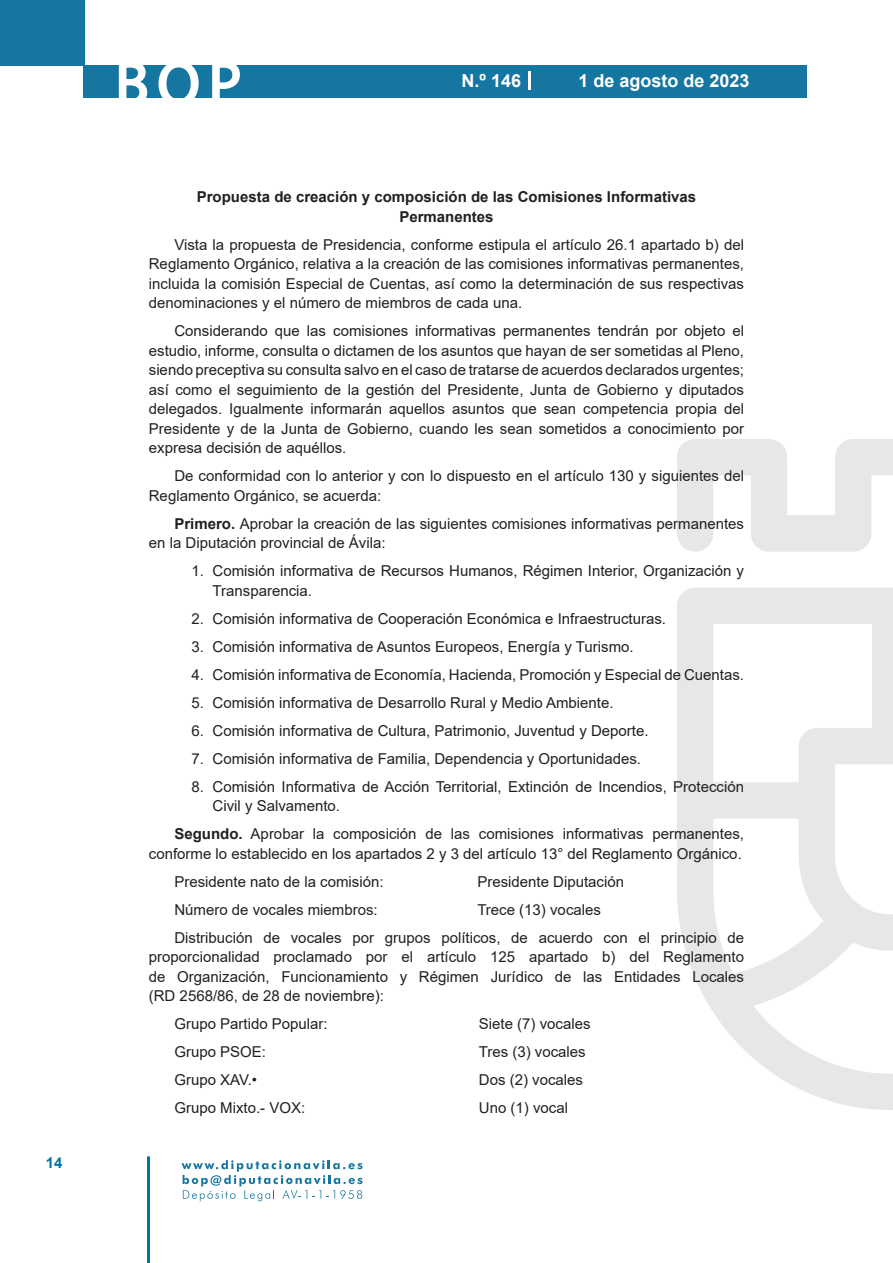
<style>
.page{position:relative;width:893px;height:1263px;background:#fff}
.page>*{position:absolute;margin:0;border:0;box-sizing:border-box;transform-origin:0 0}
.t1{font:500 61.5px "Avant Garde";color:#fff}
.t2{font:700 18px "Arial";color:#fff}
.texto_normal{font:15px/19.5px "Arial";color:#231f20}
.texto_centrado{font:700 15px/19.5px "Arial";color:#231f20;text-align:center}
.t3{font:700 15px "Arial";color:#04739f}
.s1{font-weight:700}
</style>
<div class="page">
<div style="left:0;top:0;width:85px;height:65px;background:#1676a2"></div>
<div style="left:84px;top:65px;width:723px;height:33px;background:#1676a2"></div>
<svg style="left:118px;top:65px;width:30px;height:33px"></svg>
<svg style="left:158px;top:65px;width:41px;height:33px"></svg>
<svg style="left:212px;top:65px;width:28px;height:33px"></svg>
<svg style="left:182px;top:1160px;width:181px;height:41px"></svg>
<hr style="left:147px;top:1156px;width:3px;height:107px;background:#04739f">
<svg style="left:529px;top:71px;width:2px;height:19px"></svg>
<svg style="left:677px;top:439px;width:216px;height:671px"></svg>
<p class="t3" style="left:46px;top:1152px;width:18px">14</p>
<h1 class="t1" style="left:115px;top:46px;width:128px">BOP</h1>
<p class="t2" style="left:462px;top:68px;width:61px">N.º 146</p>
<p class="t2" style="left:578px;top:68px;width:173px">1 de agosto de 2023</p>
<p class="texto_centrado" style="left:197px;top:187px;width:501px">Propuesta de creación y composición de las Comisiones Informativas<br>Permanentes</p>
<p class="texto_normal" style="left:149px;top:235px;width:597px;text-align:justify;text-indent:26px">Vista la propuesta de Presidencia, conforme estipula el artículo 26.1 apartado b) del Reglamento Orgánico, relativa a la creación de las comisiones informativas permanentes, incluida la comisión Especial de Cuentas, así como la determinación de sus respectivas denominaciones y el número de miembros de cada una.</p>
<p class="texto_normal" style="left:149px;top:321px;width:597px;text-align:justify;text-indent:26px">Considerando que las comisiones informativas permanentes tendrán por objeto el estudio, informe, consulta o dictamen de los asuntos que hayan de ser sometidas al Pleno, siendo preceptiva su consulta salvo en el caso de tratarse de acuerdos declarados urgentes; así como el seguimiento de la gestión del Presidente, Junta de Gobierno y diputados delegados. Igualmente informarán aquellos asuntos que sean competencia propia del Presidente y de la Junta de Gobierno, cuando les sean sometidos a conocimiento por expresa decisión de aquéllos.</p>
<p class="texto_normal" style="left:149px;top:466px;width:597px;text-indent:26px">De conformidad con lo anterior y con lo dispuesto en el artículo 130 y siguientes del<br>Reglamento Orgánico, se acuerda:</p>
<p class="texto_normal" style="left:149px;top:514px;width:597px;text-indent:26px"><span class="s1">Primero.</span> Aprobar la creación de las siguientes comisiones informativas permanentes en la Diputación provincial de Ávila:</p>
<p class="texto_normal" style="left:213px;top:561px;width:533px;text-indent:-21px">1. Comisión informativa de Recursos Humanos, Régimen Interior, Organización y<br>Transparencia.</p>
<p class="texto_normal" style="left:191px;top:609px;width:476px">2. Comisión informativa de Cooperación Económica e Infraestructuras.</p>
<p class="texto_normal" style="left:191px;top:637px;width:444px">3. Comisión informativa de Asuntos Europeos, Energía y Turismo.</p>
<p class="texto_normal" style="left:191px;top:665px;width:554px">4. Comisión informativa de Economía, Hacienda, Promoción y Especial de Cuentas.</p>
<p class="texto_normal" style="left:191px;top:693px;width:424px">5. Comisión informativa de Desarrollo Rural y Medio Ambiente.</p>
<p class="texto_normal" style="left:191px;top:721px;width:459px">6. Comisión informativa de Cultura, Patrimonio, Juventud y Deporte.</p>
<p class="texto_normal" style="left:191px;top:749px;width:451px">7. Comisión informativa de Familia, Dependencia y Oportunidades.</p>
<p class="texto_normal" style="left:213px;top:777px;width:533px;text-indent:-21px">8. Comisión Informativa de Acción Territorial, Extinción de Incendios, Protección<br>Civil y Salvamento.</p>
<p class="texto_normal" style="left:149px;top:824px;width:597px;text-align:right"><span class="s1">Segundo.</span> Aprobar la composición de las comisiones informativas permanentes, conforme lo establecido en los apartados 2 y 3 del artículo 13° del Reglamento Orgánico.</p>
<p class="texto_normal" style="left:174px;top:872px;width:211px">Presidente nato de la comisión:</p>
<p class="texto_normal" style="left:477px;top:872px;width:148px">Presidente Diputación</p>
<p class="texto_normal" style="left:174px;top:900px;width:205px">Número de vocales miembros:</p>
<p class="texto_normal" style="left:477px;top:900px;width:125px">Trece (13) vocales</p>
<p class="texto_normal" style="left:149px;top:928px;width:597px;text-align:justify;text-indent:26px">Distribución de vocales por grupos políticos, de acuerdo con el principio de proporcionalidad proclamado por el artículo 125 apartado b) del Reglamento de Organización, Funcionamiento y Régimen Jurídico de las Entidades Locales (RD 2568/86, de 28 de noviembre):</p>
<p class="texto_normal" style="left:174px;top:1014px;width:155px">Grupo Partido Popular:</p>
<p class="texto_normal" style="left:479px;top:1014px;width:113px">Siete (7) vocales</p>
<p class="texto_normal" style="left:174px;top:1042px;width:93px">Grupo PSOE:</p>
<p class="texto_normal" style="left:479px;top:1042px;width:108px">Tres (3) vocales</p>
<p class="texto_normal" style="left:174px;top:1070px;width:84px">Grupo XAV.•</p>
<p class="texto_normal" style="left:479px;top:1070px;width:106px">Dos (2) vocales</p>
<p class="texto_normal" style="left:174px;top:1098px;width:132px">Grupo Mixto.- VOX:</p>
<p class="texto_normal" style="left:479px;top:1098px;width:91px">Uno (1) vocal</p>
</div>
